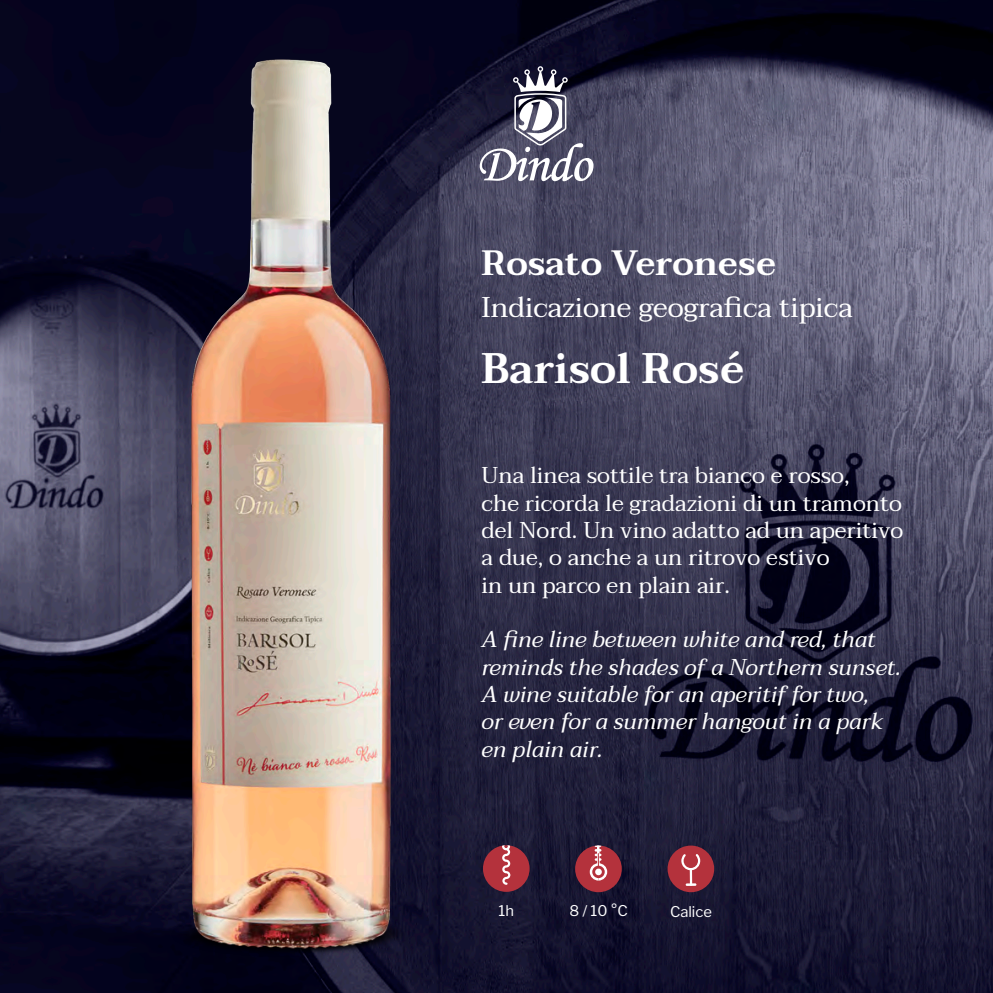
<style>
.page{position:relative;width:993px;height:993px;background:#fff}
.page>*{position:absolute;margin:0;border:0;box-sizing:border-box;transform-origin:0 0}
.t1{font:600 42.52px "Taviraj";color:#fff}
.t2{font:600 35px "Taviraj";color:#fff}
.t3{font:28.35px "Taviraj";color:#fff}
.t4{font:22.75px/27.3px "Taviraj";color:#fff}
.t5{font:italic 22.75px/27.3px "Taviraj";color:#fff}
.t6{font:14.7px "Libre Franklin";color:#fff}
</style>
<div class="page">
<img style="left:0;top:0;width:992px;height:992px">
<img style="left:149px;top:16px;width:281px;height:975px">
<div style="left:575px;top:845px;width:46px;height:47px;background:#b4323c;border-radius:50%"></div>
<svg style="left:589px;top:845px;width:18px;height:35px"></svg>
<div style="left:482px;top:844px;width:47px;height:47px;background:#b4323c;border-radius:50%"></div>
<div style="left:667px;top:845px;width:47px;height:47px;background:#b4323c;border-radius:50%"></div>
<svg style="left:681px;top:854px;width:19px;height:16px"></svg>
<hr style="left:689px;top:868px;width:3px;height:17px;background:#fff">
<svg style="left:685px;top:883px;width:11px;height:2px"></svg>
<svg style="left:502px;top:845px;width:8px;height:39px"></svg>
<svg style="left:479px;top:66px;width:114px;height:115px"></svg>
<p class="t2" style="left:481px;top:242px;width:296px">Rosato Veronese</p>
<p class="t3" style="left:481px;top:284px;width:372px">Indicazione geografica tipica</p>
<p class="t1" style="left:481px;top:344px;width:264px">Barisol Rosé</p>
<p class="t4" style="left:481px;top:462px;width:369px">Una linea sottile tra bianco e rosso,</p>
<p class="t4" style="left:481px;top:489px;width:423px">che ricorda le gradazioni di un tramonto del Nord. Un vino adatto ad un aperitivo</p>
<p class="t4" style="left:481px;top:544px;width:349px">a due, o anche a un ritrovo estivo</p>
<p class="t4" style="left:481px;top:571px;width:250px">in un parco en plain air.</p>
<p class="t5" style="left:481px;top:626px;width:421px">A fine line between white and red, that reminds the shades of a Northern sunset.</p>
<p class="t5" style="left:481px;top:680px;width:389px">A wine suitable for an aperitif for two,</p>
<p class="t5" style="left:481px;top:708px;width:403px">or even for a summer hangout in a park</p>
<p class="t5" style="left:481px;top:735px;width:123px">en plain air.</p>
<p class="t6" style="left:498px;top:901px;width:17px">1h</p>
<p class="t6" style="left:569px;top:901px;width:60px">8 / 10 °C</p>
<p class="t6" style="left:669px;top:902px;width:43px">Calice</p>
</div>
